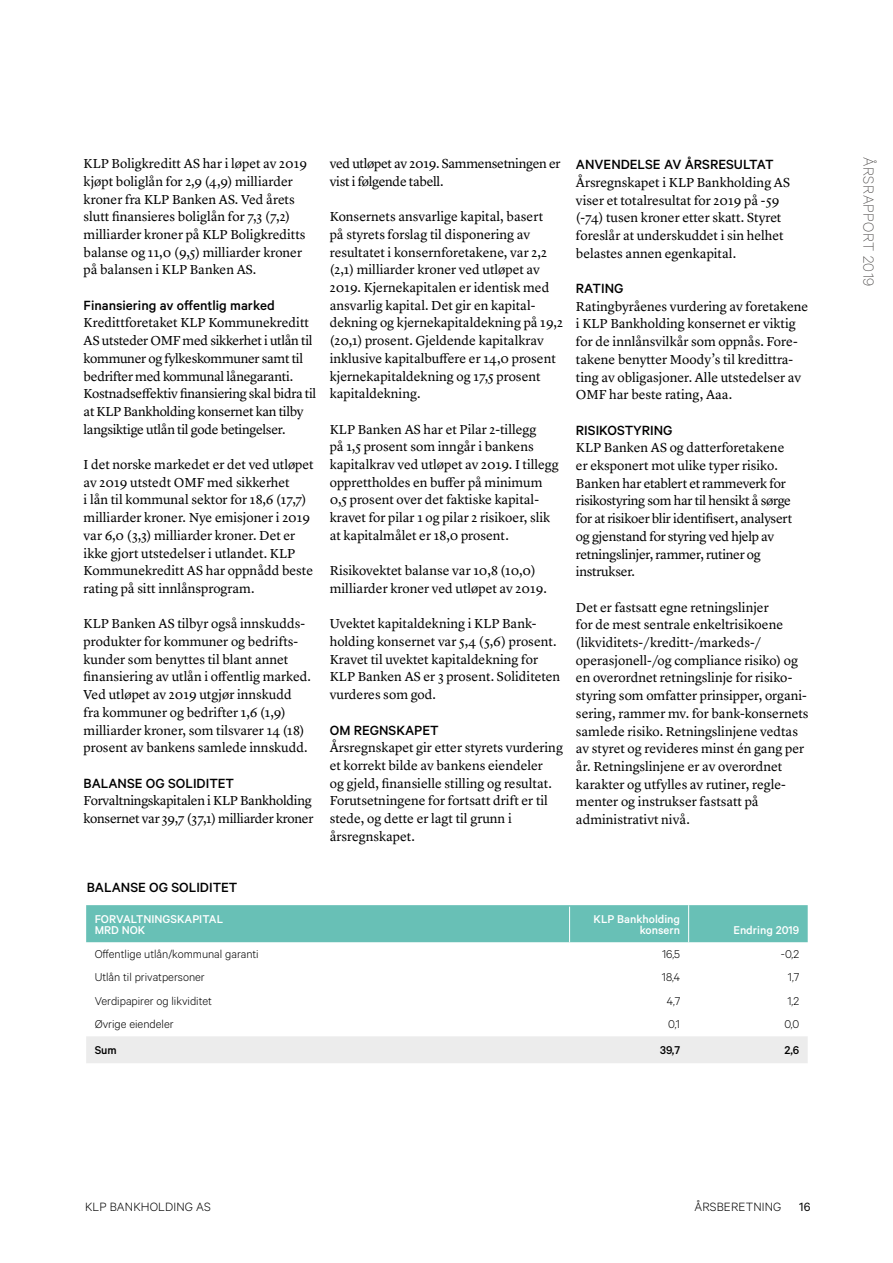
<style>
.page{position:relative;width:893px;height:1263px;background:#fff}
.page>*{position:absolute;margin:0;border:0;box-sizing:border-box;transform-origin:0 0}
.t1{font:100 16.5px "Calibre";letter-spacing:.02em;color:#3d3a39}
.t2{font:500 15px "Calibre";color:#000}
.t3{font:13.5px/17.7px "Lyon Text";color:#000}
.t4{font:13.5px/17.7px "Lyon Text";letter-spacing:-.02em;color:#000}
.t5{font:300 13.5px "Calibre";letter-spacing:.01em;color:#000}
.t6{font:13.5px "Calibre";color:#000}
.t7{font:300 12.75px "Calibre";color:#000}
.t8{font:500 12.75px/10.5px "Calibre";color:#fff}
.t9{font:500 12.75px "Calibre";color:#000}
</style>
<div class="page">
<div style="left:86px;top:905px;width:722px;height:37px;background:#68c0b6"></div>
<div style="left:86px;top:1036px;width:722px;height:27px;background:#ececec"></div>
<hr style="left:569px;top:907px;width:1px;height:35px;background:#fff">
<hr style="left:688px;top:905px;width:1px;height:37px;background:#fff">
<p class="t3" style="left:84px;top:154px;width:225px">KLP Boligkreditt AS har i løpet av 2019 kjøpt boliglån for 2,9 (4,9) milliarder kroner fra KLP Banken AS. Ved årets slutt finansieres boliglån for 7,3 (7,2) milliarder kroner på KLP Boligkreditts balanse og 11,0 (9,5) milliarder kroner på balansen i KLP Banken AS.</p>
<p class="t2" style="left:84px;top:296px;width:193px">Finansiering av offentlig marked</p>
<p class="t4" style="left:84px;top:313px;width:234px">Kredittforetaket KLP Kommunekreditt AS utsteder OMF med sikkerhet i utlån til kommuner og fylkeskommuner samt til bedrifter med kommunal lånegaranti.<br>Kostnadseffektiv finansiering skal bidra til at KLP Bankholding konsernet kan tilby langsiktige utlån til gode betingelser.</p>
<p class="t3" style="left:84px;top:455px;width:232px">I det norske markedet er det ved utløpet av 2019 utstedt OMF med sikkerhet<br>i lån til kommunal sektor for 18,6 (17,7) milliarder kroner. Nye emisjoner i 2019 var 6,0 (3,3) milliarder kroner. Det er ikke gjort utstedelser i utlandet. KLP Kommunekreditt AS har oppnådd beste rating på sitt innlånsprogram.</p>
<p class="t3" style="left:84px;top:614px;width:229px">KLP Banken AS tilbyr også innskudds&shy;produkter for kommuner og bedrifts&shy;kunder som benyttes til blant annet finansiering av utlån i offentlig marked.<br>Ved utløpet av 2019 utgjør innskudd fra kommuner og bedrifter 1,6 (1,9) milliarder kroner, som tilsvarer 14 (18) prosent av bankens samlede innskudd.</p>
<p class="t2" style="left:84px;top:774px;width:152px">BALANSE OG SOLIDITET</p>
<p class="t4" style="left:84px;top:791px;width:231px">Forvaltningskapitalen i KLP Bankholding konsernet var 39,7 (37,1) milliarder kroner</p>
<p class="t4" style="left:330px;top:154px;width:232px">ved utløpet av 2019. Sammensetningen er vist i følgende tabell.</p>
<p class="t3" style="left:330px;top:207px;width:235px">Konsernets ansvarlige kapital, basert<br>på styrets forslag til disponering av resultatet i konsernforetakene, var 2,2 (2,1) milliarder kroner ved utløpet av 2019. Kjernekapitalen er identisk med ansvarlig kapital. Det gir en kapital&shy;dekning og kjernekapitaldekning på 19,2 (20,1) prosent. Gjeldende kapitalkrav inklusive kapitalbuffere er 14,0 prosent kjernekapitaldekning og 17,5 prosent kapitaldekning.</p>
<p class="t3" style="left:330px;top:419px;width:231px">KLP Banken AS har et Pilar 2-tillegg<br>på 1,5 prosent som inngår i bankens kapitalkrav ved utløpet av 2019. I tillegg opprettholdes en buffer på minimum 0,5 prosent over det faktiske kapital&shy;kravet for pilar 1 og pilar 2 risikoer, slik at kapitalmålet er 18,0 prosent.</p>
<p class="t3" style="left:330px;top:561px;width:219px">Risikovektet balanse var 10,8 (10,0) milliarder kroner ved utløpet av 2019.</p>
<p class="t3" style="left:330px;top:614px;width:232px">Uvektet kapitaldekning i KLP Bank&shy;holding konsernet var 5,4 (5,6) prosent.<br>Kravet til uvektet kapitaldekning for KLP Banken AS er 3 prosent. Soliditeten vurderes som god.</p>
<p class="t2" style="left:330px;top:721px;width:110px">OM REGNSKAPET</p>
<p class="t3" style="left:330px;top:738px;width:235px">Årsregnskapet gir etter styrets vurdering et korrekt bilde av bankens eiendeler<br>og gjeld, finansielle stilling og resultat.<br>Forutsetningene for fortsatt drift er til stede, og dette er lagt til grunn i årsregnskapet.</p>
<p class="t2" style="left:576px;top:156px;width:199px">ANVENDELSE AV ÅRSRESULTAT</p>
<p class="t3" style="left:576px;top:172px;width:216px">Årsregnskapet i KLP Bankholding AS viser et totalresultat for 2019 på -59 (-74) tusen kroner etter skatt. Styret foreslår at underskuddet i sin helhet belastes annen egenkapital.</p>
<p class="t2" style="left:576px;top:280px;width:49px">RATING</p>
<p class="t3" style="left:576px;top:296px;width:234px">Ratingbyråenes vurdering av foretakene i KLP Bankholding konsernet er viktig for de innlånsvilkår som oppnås. Fore&shy;takene benytter Moody’s til kredittra&shy;ting av obligasjoner. Alle utstedelser av OMF har beste rating, Aaa.</p>
<p class="t2" style="left:576px;top:421px;width:98px">RISIKOSTYRING</p>
<p class="t4" style="left:576px;top:438px;width:218px">KLP Banken AS og datterforetakene er eksponert mot ulike typer risiko.<br>Banken har etablert et rammeverk for risikostyring som har til hensikt å sørge for at risikoer blir identifisert, analysert og gjenstand for styring ved hjelp av retningslinjer, rammer, rutiner og instrukser.</p>
<p class="t3" style="left:576px;top:597px;width:234px">Det er fastsatt egne retningslinjer<br>for de mest sentrale enkeltrisikoene (likviditets-/kreditt-/markeds-/ operasjonell-/og compliance risiko) og en overordnet retningslinje for risiko&shy;styring som omfatter prinsipper, organi&shy;sering, rammer mv. for bank-konsernets samlede risiko. Retningslinjene vedtas av styret og revideres minst én gang per år. Retningslinjene er av overordnet karakter og utfylles av rutiner, regle&shy;menter og instrukser fastsatt på administrativt nivå.</p>
<p class="t2" style="left:87px;top:878px;width:152px">BALANSE OG SOLIDITET</p>
<p class="t8" style="left:95px;top:914px;width:130px">FORVALTNINGSKAPITAL<br>MRD NOK</p>
<p class="t8" style="left:594px;top:914px;width:88px;text-align:right">KLP Bankholding konsern</p>
<p class="t8" style="left:733px;top:924px;width:67px">Endring 2019</p>
<p class="t7" style="left:95px;top:946px;width:166px">Offentlige utlån/kommunal garanti</p>
<p class="t7" style="left:662px;top:946px;width:20px">16,5</p>
<p class="t7" style="left:781px;top:946px;width:20px">-0,2</p>
<p class="t7" style="left:95px;top:970px;width:112px">Utlån til privatpersoner</p>
<p class="t7" style="left:662px;top:970px;width:20px">18,4</p>
<p class="t7" style="left:788px;top:970px;width:13px">1,7</p>
<p class="t7" style="left:95px;top:993px;width:119px">Verdipapirer og likviditet</p>
<p class="t7" style="left:667px;top:993px;width:15px">4,7</p>
<p class="t7" style="left:787px;top:993px;width:13px">1,2</p>
<p class="t7" style="left:95px;top:1017px;width:80px">Øvrige eiendeler</p>
<p class="t7" style="left:668px;top:1017px;width:13px">0,1</p>
<p class="t7" style="left:784px;top:1017px;width:16px">0,0</p>
<p class="t9" style="left:95px;top:1042px;width:24px">Sum</p>
<p class="t9" style="left:660px;top:1042px;width:21px">39,7</p>
<p class="t9" style="left:784px;top:1042px;width:16px">2,6</p>
<p class="t1" style="left:878px;top:157px;width:131px;rotate:90deg">ÅRSRAPPORT 2019</p>
<p class="t5" style="left:85px;top:1198px;width:127px">KLP BANKHOLDING AS</p>
<p class="t5" style="left:694px;top:1198px;width:88px">ÅRSBERETNING</p>
<p class="t6" style="left:799px;top:1198px;width:13px">16</p>
</div>
